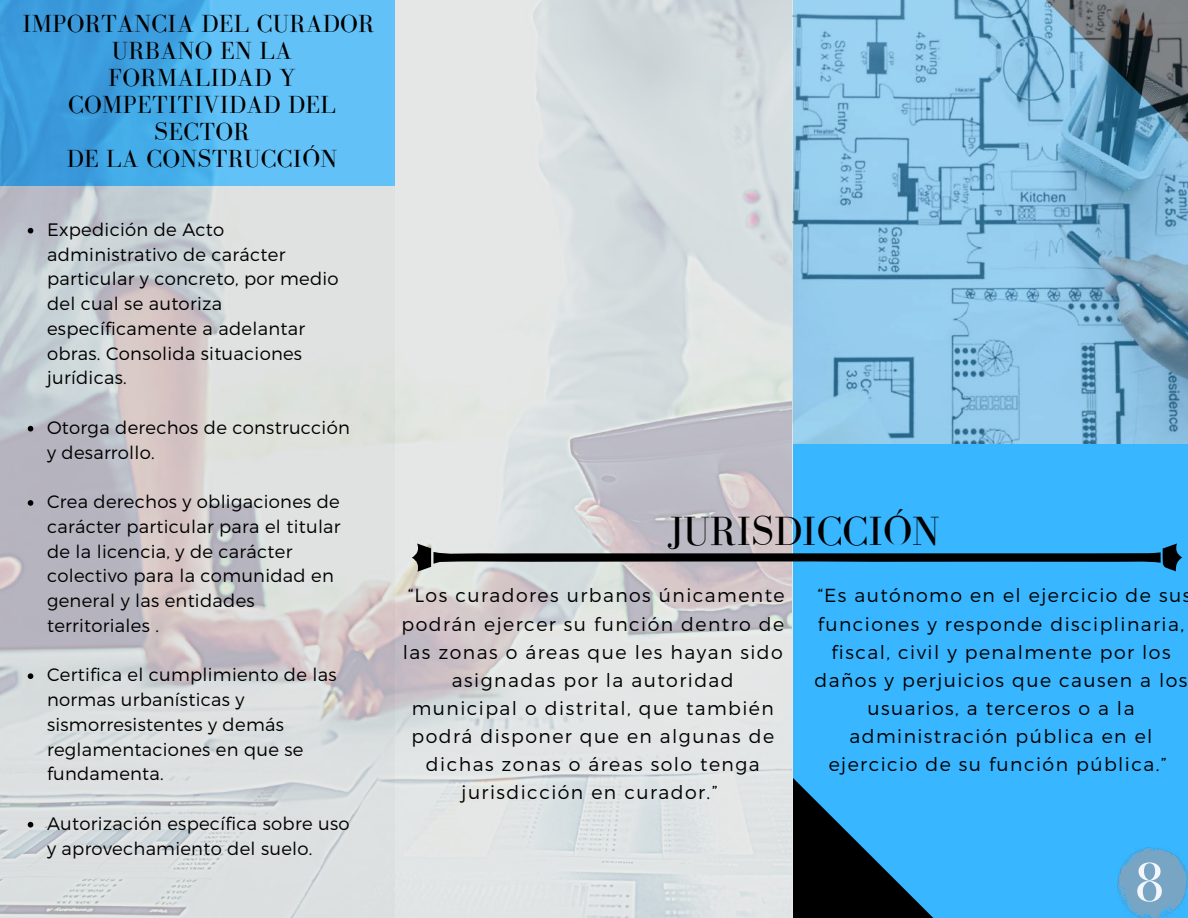
<style>
.page{position:relative;width:1188px;height:918px;background:#38b6ff}
.page>*{position:absolute;margin:0;border:0;box-sizing:border-box;transform-origin:0 0}
.t1{font:58.05px "Bodoni FLF";color:#f4f6fc}
.t2{font:42px "Bodoni FLF";color:#000}
.t3{font:25.5px/27px "Bodoni FLF";letter-spacing:.015em;color:#000;text-align:center}
.t4{font:300 18.9px/28.2px "Montserrat";letter-spacing:.075em;color:#000;text-align:center}
.t5{font:300 18px/24.8px "Montserrat";letter-spacing:.015em;color:#000}
</style>
<div class="page">
<svg style="left:793px;top:778px;width:141px;height:140px"></svg>
<img style="left:0;top:0;width:792px;height:918px">
<img style="left:792px;top:0;width:396px;height:443px">
<img style="left:1117px;top:847px;width:71px;height:71px">
<svg style="left:412px;top:544px;width:770px;height:28px"></svg>
<svg style="left:28px;top:228px;width:5px;height:6px"></svg>
<svg style="left:28px;top:426px;width:5px;height:6px"></svg>
<svg style="left:28px;top:500px;width:5px;height:6px"></svg>
<svg style="left:28px;top:673px;width:5px;height:6px"></svg>
<svg style="left:28px;top:822px;width:5px;height:6px"></svg>
<h3 class="t3" style="left:22px;top:10px;width:353px">IMPORTANCIA DEL CURADOR<br>URBANO EN LA<br>FORMALIDAD Y<br>COMPETITIVIDAD DEL<br>SECTOR<br>DE LA CONSTRUCCIÓN</h3>
<p class="t5" style="left:47px;top:216px;width:293px">Expedición de Acto administrativo de carácter particular y concreto, por medio del cual se autoriza específicamente a adelantar obras. Consolida situaciones jurídicas.</p>
<p class="t5" style="left:47px;top:414px;width:304px">Otorga derechos de construcción y desarrollo.</p>
<p class="t5" style="left:47px;top:488px;width:295px">Crea derechos y obligaciones de carácter particular para el titular de la licencia, y de carácter colectivo para la comunidad en general y las entidades territoriales .</p>
<p class="t5" style="left:47px;top:662px;width:291px">Certifica el cumplimiento de las normas urbanísticas y sismorresistentes y demás reglamentaciones en que se fundamenta.</p>
<p class="t5" style="left:47px;top:810px;width:304px">Autorización específica sobre uso y aprovechamiento del suelo.</p>
<h2 class="t2" style="left:668px;top:509px;width:274px">JURISDICCIÓN</h2>
<p class="t4" style="left:402px;top:581px;width:385px">“Los curadores urbanos únicamente podrán ejercer su función dentro de las zonas o áreas que les hayan sido asignadas por la autoridad municipal o distrital, que también podrá disponer que en algunas de dichas zonas o áreas solo tenga jurisdicción en curador.”</p>
<p class="t4" style="left:815px;top:581px;width:378px">“Es autónomo en el ejercicio de sus funciones y responde disciplinaria, fiscal, civil y penalmente por los daños y perjuicios que causen a los usuarios, a terceros o a la administración pública en el ejercicio de su función pública.”</p>
<h1 class="t1" style="left:1134px;top:850px;width:33px">8</h1>
</div>
